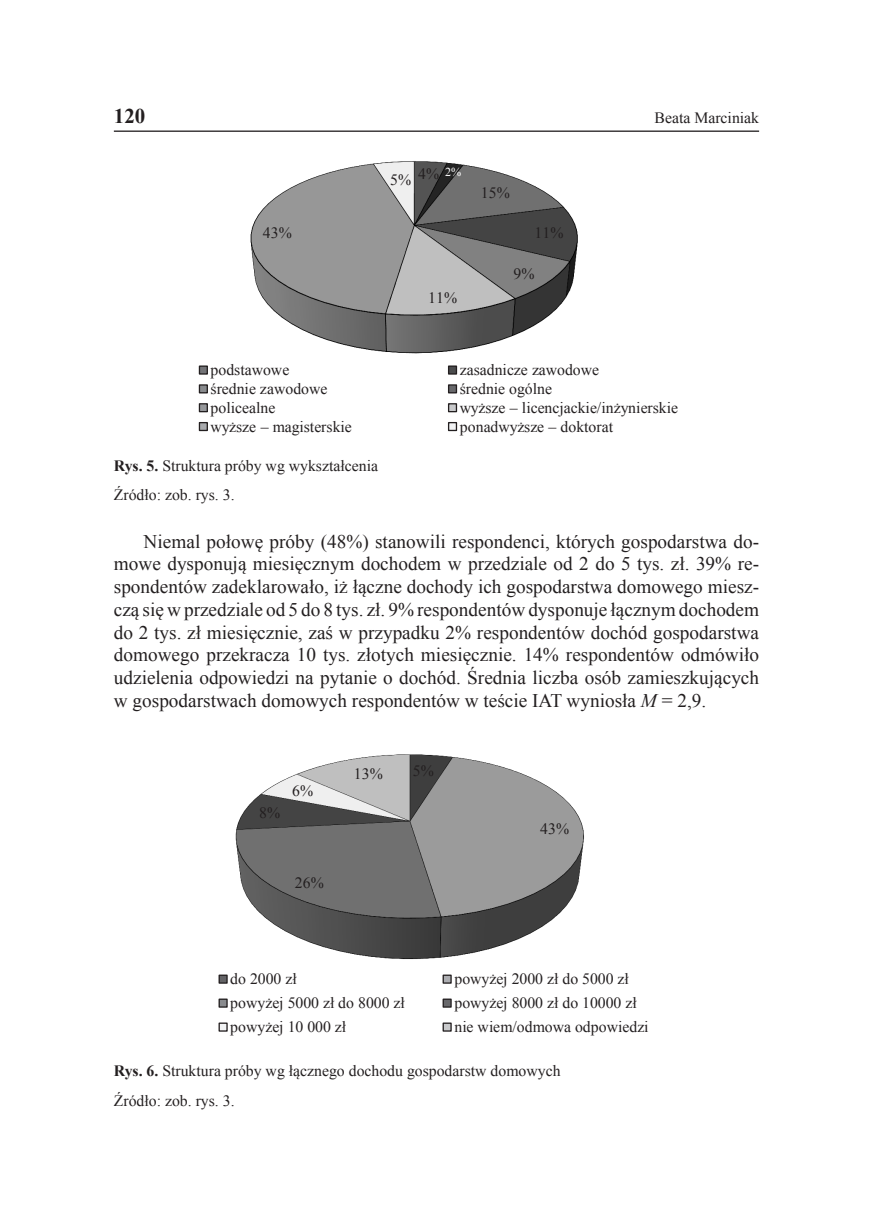
<style>
.page{position:relative;width:873px;height:1220px;background:#fff}
.page>*{position:absolute;margin:0;border:0;box-sizing:border-box;transform-origin:0 0}
.t1{font:700 21px "Times New Roman";color:#231f20}
.tekst_podstawowy{font:19.25px/22.8px "Times New Roman";color:#231f20;text-align:justify}
.podp_rysunku{font:15.75px "Times New Roman";color:#231f20}
.źród_rys{font:15.75px "Times New Roman";color:#231f20}
.s1{font-weight:700}
.s2{font-style:italic}
</style>
<div class="page">
<hr style="left:114px;top:131px;width:645px;height:1px;background:#231f20">
<img style="left:250px;top:161px;width:328px;height:207px">
<div style="left:199px;top:366px;width:8px;height:8px;background:#737477"></div>
<div style="left:199px;top:365px;width:9px;height:10px;border:1px solid #231f20"></div>
<div style="left:448px;top:366px;width:8px;height:8px;background:#4b4c4d"></div>
<div style="left:448px;top:365px;width:9px;height:10px;border:1px solid #231f20"></div>
<div style="left:199px;top:385px;width:8px;height:8px;background:#898b8e"></div>
<div style="left:199px;top:384px;width:9px;height:9px;border:1px solid #231f20"></div>
<div style="left:448px;top:385px;width:8px;height:8px;background:#68686b"></div>
<div style="left:448px;top:384px;width:9px;height:9px;border:1px solid #231f20"></div>
<div style="left:199px;top:404px;width:8px;height:8px;background:#96989b"></div>
<div style="left:199px;top:403px;width:9px;height:9px;border:1px solid #231f20"></div>
<div style="left:448px;top:404px;width:8px;height:8px;background:#c8c9cb"></div>
<div style="left:448px;top:403px;width:9px;height:9px;border:1px solid #231f20"></div>
<div style="left:199px;top:423px;width:8px;height:7px;background:#a8aaad"></div>
<div style="left:199px;top:422px;width:9px;height:9px;border:1px solid #231f20"></div>
<div style="left:448px;top:423px;width:8px;height:7px;background:#f2f3f4"></div>
<div style="left:448px;top:422px;width:9px;height:9px;border:1px solid #231f20"></div>
<img style="left:235px;top:754px;width:349px;height:206px">
<div style="left:219px;top:975px;width:8px;height:8px;background:#636366"></div>
<div style="left:218px;top:974px;width:10px;height:10px;border:1px solid #231f20"></div>
<div style="left:443px;top:975px;width:8px;height:8px;background:#acadb1"></div>
<div style="left:442px;top:974px;width:9px;height:10px;border:1px solid #231f20"></div>
<div style="left:219px;top:999px;width:8px;height:8px;background:#898b8e"></div>
<div style="left:218px;top:998px;width:10px;height:9px;border:1px solid #231f20"></div>
<div style="left:443px;top:999px;width:8px;height:8px;background:#68686b"></div>
<div style="left:442px;top:998px;width:9px;height:9px;border:1px solid #231f20"></div>
<div style="left:219px;top:1023px;width:8px;height:8px;background:#f2f3f4"></div>
<div style="left:218px;top:1022px;width:10px;height:9px;border:1px solid #231f20"></div>
<div style="left:443px;top:1023px;width:8px;height:8px;background:#c8c9cb"></div>
<div style="left:442px;top:1022px;width:9px;height:9px;border:1px solid #231f20"></div>
<p class="t1" style="left:114px;top:102px;width:33px">120</p>
<p class="podp_rysunku" style="left:654px;top:107px;width:106px">Beata Marciniak</p>
<p class="podp_rysunku" style="left:263px;top:223px;width:31px">43%</p>
<p class="podp_rysunku" style="left:418px;top:164px;width:45px">4% <sup>2%</sup></p>
<p class="podp_rysunku" style="left:390px;top:169px;width:23px">5%</p>
<p class="podp_rysunku" style="left:428px;top:287px;width:31px">11%</p>
<p class="podp_rysunku" style="left:480px;top:182px;width:31px">15%</p>
<p class="podp_rysunku" style="left:534px;top:223px;width:31px">11%</p>
<p class="podp_rysunku" style="left:513px;top:263px;width:23px">9%</p>
<p class="podp_rysunku" style="left:210px;top:359px;width:80px">podstawowe</p>
<p class="podp_rysunku" style="left:459px;top:359px;width:141px">zasadnicze zawodowe</p>
<p class="podp_rysunku" style="left:210px;top:378px;width:118px">średnie zawodowe</p>
<p class="podp_rysunku" style="left:459px;top:378px;width:94px">średnie ogólne</p>
<p class="podp_rysunku" style="left:210px;top:397px;width:66px">policealne</p>
<p class="podp_rysunku" style="left:459px;top:397px;width:220px">wyższe – licencjackie/inżynierskie</p>
<p class="podp_rysunku" style="left:210px;top:416px;width:143px">wyższe – magisterskie</p>
<p class="podp_rysunku" style="left:459px;top:416px;width:155px">ponadwyższe – doktorat</p>
<p class="podp_rysunku" style="left:114px;top:455px;width:266px"><span class="s1">Rys. 5.</span> Struktura próby wg wykształcenia</p>
<p class="źród_rys" style="left:114px;top:484px;width:122px">Źródło: zob. rys. 3.</p>
<p class="tekst_podstawowy" style="left:114px;top:529px;width:646px;text-indent:30px">Niemal połowę próby (48%) stanowili respondenci, których gospodarstwa do&shy;mowe dysponują miesięcznym dochodem w przedziale od 2 do 5 tys. zł. 39% re&shy;spondentów zadeklarowało, iż łączne dochody ich gospodarstwa domowego miesz&shy;czą się w przedziale od 5 do 8 tys. zł. 9% respondentów dysponuje łącznym dochodem do 2 tys. zł miesięcznie, zaś w przypadku 2% respondentów dochód gospodarstwa domowego przekracza 10 tys. złotych miesięcznie. 14% respondentów odmówiło udzielenia odpowiedzi na pytanie o dochód. Średnia liczba osób zamieszkujących w gospodarstwach domowych respondentów w teście IAT wyniosła <span class="s2">M</span> = 2,9.</p>
<p class="podp_rysunku" style="left:259px;top:802px;width:23px">8%</p>
<p class="podp_rysunku" style="left:292px;top:780px;width:23px">6%</p>
<p class="podp_rysunku" style="left:295px;top:872px;width:31px">26%</p>
<p class="podp_rysunku" style="left:354px;top:763px;width:31px">13%</p>
<p class="podp_rysunku" style="left:413px;top:760px;width:23px">5%</p>
<p class="podp_rysunku" style="left:540px;top:818px;width:31px">43%</p>
<p class="podp_rysunku" style="left:230px;top:968px;width:68px">do 2000 zł</p>
<p class="podp_rysunku" style="left:454px;top:968px;width:176px">powyżej 2000 zł do 5000 zł</p>
<p class="podp_rysunku" style="left:230px;top:992px;width:176px">powyżej 5000 zł do 8000 zł</p>
<p class="podp_rysunku" style="left:454px;top:992px;width:184px">powyżej 8000 zł do 10000 zł</p>
<p class="podp_rysunku" style="left:230px;top:1016px;width:117px">powyżej 10 000 zł</p>
<p class="podp_rysunku" style="left:454px;top:1016px;width:196px">nie wiem/odmowa odpowiedzi</p>
<p class="podp_rysunku" style="left:114px;top:1060px;width:448px"><span class="s1">Rys. 6.</span> Struktura próby wg łącznego dochodu gospodarstw domowych</p>
<p class="źród_rys" style="left:114px;top:1090px;width:122px">Źródło: zob. rys. 3.</p>
</div>
